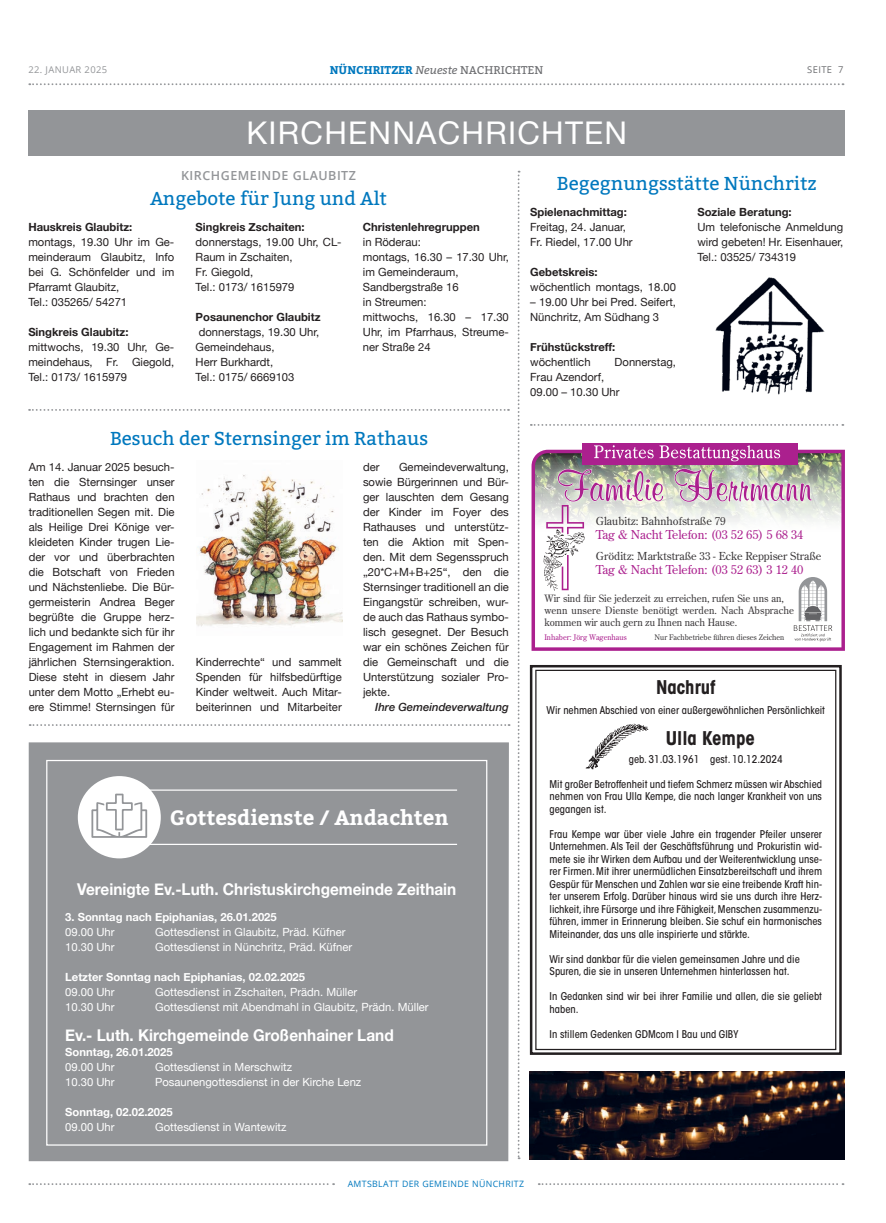
<style>
.page{position:relative;width:886px;height:1223px;background:#fff}
.page>*{position:absolute;margin:0;border:0;box-sizing:border-box;transform-origin:0 0}
.t1{font:31.25px "Helvetica Neue";letter-spacing:.04em;color:#fff}
.t2{font:700 20.62px "Bitter";color:#fff}
.t3{font:18.75px "Bitter";color:#0078be}
.t4{font:700 condensed 18.75px "ITC Avant Garde Std";color:#231f20}
.t5{font:700 16.25px "Helvetica Neue";color:#fff;scale:.94 1}
.t6{font:600 12.5px "Open Sans";letter-spacing:.04em;color:#939598}
.t7{font:12.25px "Century Old Style Std";color:#ab208e}
.t8{font:11.25px/15px "Helvetica Neue";color:#231f20}
.t9{font:11.25px "Helvetica Neue";color:#fff}
.t10{font:700 11.25px "Helvetica Neue";color:#231f20}
.t11{font:700 11.25px "Helvetica Neue";color:#fff}
.t12{font:700 11.25px "Bitter";color:#0078be}
.t13{font:italic 500 11.25px "Helvetica Neue";color:#231f20}
.t14{font:11px "Century Old Style Std";color:#3b383a}
.t15{font:500 condensed 10.62px/12.5px "ITC Avant Garde Std";color:#231f20;text-align:justify}
.t16{font:10.12px/11.8px "Century Old Style Std";color:#3b383a}
.t17{font:9.38px "Open Sans";letter-spacing:.04em;color:#939598}
.t18{font:9.38px "Open Sans";letter-spacing:.04em;color:#6c6d70}
.t19{font:8.75px "Open Sans";letter-spacing:.04em;color:#0078be}
.t20{font:7.62px "Century Old Style Std";color:#3b383a}
.t21{font:7.62px "Century Old Style Std";color:#ab208e}
.s1{font-weight:400;font-style:italic;color:#6c6d70}
.s2{font-weight:400;color:#6c6d70}
</style>
<div class="page">
<svg style="left:29px;top:83px;width:814px;height:2px"></svg>
<svg style="left:29px;top:1183px;width:305px;height:2px"></svg>
<svg style="left:539px;top:1183px;width:304px;height:2px"></svg>
<svg style="left:531px;top:424px;width:312px;height:2px"></svg>
<svg style="left:29px;top:409px;width:480px;height:2px"></svg>
<svg style="left:30px;top:724px;width:479px;height:2px"></svg>
<svg style="left:518px;top:171px;width:2px;height:988px"></svg>
<div style="left:29px;top:742px;width:480px;height:419px;background:#939598"></div>
<div style="left:46px;top:760px;width:441px;height:385px;background:#939598;border:1px solid #fff"></div>
<hr style="left:103px;top:843px;width:354px;height:2px;background:#fff">
<hr style="left:103px;top:789px;width:354px;height:1px;background:#fff">
<div style="left:78px;top:776px;width:83px;height:82px;background:#fff;border-radius:50%"></div>
<svg style="left:91px;top:793px;width:56px;height:44px"></svg>
<svg style="left:531px;top:450px;width:314px;height:201px"></svg>
<div style="left:582px;top:443px;width:215px;height:21px;background:#ab208e"></div>
<svg style="left:594px;top:445px;width:186px;height:16px"></svg>
<svg style="left:543px;top:469px;width:120px;height:122px"></svg>
<div style="left:28px;top:110px;width:816px;height:45px;background:#939598"></div>
<img style="left:715px;top:277px;width:110px;height:118px">
<div style="left:530px;top:665px;width:312px;height:389px;border:2px solid #231f20"></div>
<div style="left:535px;top:669px;width:301px;height:381px;border:1px solid #231f20"></div>
<img style="left:585px;top:724px;width:63px;height:46px">
<img style="left:530px;top:1071px;width:315px;height:88px">
<img style="left:196px;top:475px;width:146px;height:152px">
<p class="t17" style="left:28px;top:63px;width:80px">22. JANUAR 2025</p>
<p class="t12" style="left:330px;top:62px;width:215px">NÜNCHRITZER <span class="s1">Neueste</span> <span class="s2">NACHRICHTEN</span></p>
<p class="t18" style="left:807px;top:63px;width:38px">SEITE 7</p>
<h1 class="t1" style="left:247px;top:111px;width:382px">KIRCHENNACHRICHTEN</h1>
<p class="t6" style="left:181px;top:167px;width:176px">KIRCHGEMEINDE GLAUBITZ</p>
<h3 class="t3" style="left:150px;top:185px;width:238px">Angebote für Jung und Alt</h3>
<h3 class="t3" style="left:557px;top:170px;width:261px">Begegnungsstätte Nünchritz</h3>
<p class="t10" style="left:697px;top:203px;width:96px">Soziale Beratung:</p>
<p class="t8" style="left:697px;top:220px;width:147px;text-align:justify">Um telefonische Anmeldung wird gebeten! Hr. Eisenhauer, Tel.: 03525/ 734319</p>
<p class="t10" style="left:530px;top:203px;width:98px">Spielenachmittag:</p>
<p class="t8" style="left:530px;top:220px;width:104px">Freitag, 24. Januar,<br>Fr. Riedel, 17.00 Uhr</p>
<p class="t10" style="left:530px;top:263px;width:69px">Gebetskreis:</p>
<p class="t8" style="left:530px;top:280px;width:147px">wöchentlich montags, 18.00</p>
<p class="t8" style="left:530px;top:295px;width:147px">– 19.00 Uhr bei Pred. Seifert,<br>Nünchritz, Am Südhang 3</p>
<p class="t10" style="left:530px;top:338px;width:87px">Frühstückstreff:</p>
<p class="t8" style="left:530px;top:355px;width:62px">wöchentlich</p>
<p class="t8" style="left:615px;top:355px;width:63px">Donnerstag,</p>
<p class="t8" style="left:530px;top:370px;width:91px">Frau Azendorf,<br>09.00 – 10.30 Uhr</p>
<p class="t10" style="left:363px;top:218px;width:118px">Christenlehregruppen</p>
<p class="t8" style="left:363px;top:235px;width:147px">in Röderau:<br>montags, 16.30 – 17.30 Uhr, im Gemeinderaum,<br>Sandbergstraße 16<br>in Streumen:<br>mittwochs, 16.30 – 17.30<br>Uhr, im Pfarrhaus, Streume&shy;ner Straße 24</p>
<p class="t10" style="left:196px;top:218px;width:110px">Singkreis Zschaiten:</p>
<p class="t8" style="left:196px;top:235px;width:147px">donnerstags, 19.00 Uhr, CL-<br>Raum in Zschaiten,<br>Fr. Giegold,<br>Tel.: 0173/ 1615979</p>
<p class="t10" style="left:196px;top:308px;width:126px">Posaunenchor Glaubitz</p>
<p class="t8" style="left:196px;top:325px;width:125px">donnerstags, 19.30 Uhr,<br>Gemeindehaus,<br>Herr Burkhardt,<br>Tel.: 0175/ 6669103</p>
<p class="t10" style="left:28px;top:218px;width:105px">Hauskreis Glaubitz:</p>
<p class="t8" style="left:28px;top:235px;width:148px">montags, 19.30 Uhr im Ge&shy;meinderaum Glaubitz, Info bei G. Schönfelder und im<br>Pfarramt Glaubitz,<br>Tel.: 035265/ 54271</p>
<p class="t10" style="left:28px;top:323px;width:102px">Singkreis Glaubitz:</p>
<p class="t8" style="left:28px;top:340px;width:147px;text-align:justify">mittwochs, 19.30 Uhr, Ge&shy;meindehaus, Fr. Giegold, Tel.: 0173/ 1615979</p>
<h3 class="t3" style="left:110px;top:425px;width:320px">Besuch der Sternsinger im Rathaus</h3>
<p class="t8" style="left:29px;top:460px;width:147px;text-align:justify">Am 14. Januar 2025 besuch&shy;ten die Sternsinger unser Rathaus und brachten den traditionellen Segen mit. Die als Heilige Drei Könige ver&shy;kleideten Kinder trugen Lie&shy;der vor und überbrachten die Botschaft von Frieden und Nächstenliebe. Die Bür&shy;germeisterin Andrea Beger begrüßte die Gruppe herz&shy;lich und bedankte sich für ihr Engagement im Rahmen der jährlichen Sternsingeraktion.<br>Diese steht in diesem Jahr unter dem Motto „Erhebt eu&shy;ere Stimme! Sternsingen für</p>
<p class="t8" style="left:363px;top:460px;width:147px;text-align:justify;text-indent:36px">Gemeindeverwaltung, sowie Bürgerinnen und Bür&shy;ger lauschten dem Gesang der Kinder im Foyer des Rathauses und unterstütz&shy;ten die Aktion mit Spen&shy;den. Mit dem Segensspruch „20*C+M+B+25“, den die Sternsinger traditionell an die Eingangstür schreiben, wur&shy;de auch das Rathaus symbo&shy;lisch gesegnet. Der Besuch war ein schönes Zeichen für die Gemeinschaft und die Unterstützung sozialer Pro&shy;jekte.</p>
<p class="t13" style="left:375px;top:697px;width:135px">Ihre Gemeindeverwaltung</p>
<p class="t8" style="left:363px;top:460px;width:18px">der</p>
<p class="t8" style="left:196px;top:655px;width:147px;text-align:justify">Kinderrechte“ und sammelt Spenden für hilfsbedürftige Kinder weltweit. Auch Mitar&shy;beiterinnen und Mitarbeiter</p>
<h2 class="t2" style="left:170px;top:801px;width:280px">Gottesdienste / Andachten</h2>
<h3 class="t5" style="left:77px;top:876px;width:405px">Vereinigte Ev.-Luth. Christuskirchgemeinde Zeithain</h3>
<p class="t11" style="left:65px;top:908px;width:213px">3. Sonntag nach Epiphanias, 26.01.2025</p>
<p class="t9" style="left:65px;top:924px;width:51px">09.00 Uhr</p>
<p class="t9" style="left:155px;top:924px;width:192px">Gottesdienst in Glaubitz, Präd. Küfner</p>
<p class="t9" style="left:65px;top:939px;width:51px">10.30 Uhr</p>
<p class="t9" style="left:155px;top:939px;width:198px">Gottesdienst in Nünchritz, Präd. Küfner</p>
<p class="t11" style="left:65px;top:968px;width:241px">Letzter Sonntag nach Epiphanias, 02.02.2025</p>
<p class="t9" style="left:65px;top:984px;width:51px">09.00 Uhr</p>
<p class="t9" style="left:155px;top:984px;width:203px">Gottesdienst in Zschaiten, Prädn. Müller</p>
<p class="t9" style="left:65px;top:999px;width:51px">10.30 Uhr</p>
<p class="t9" style="left:155px;top:999px;width:275px">Gottesdienst mit Abendmahl in Glaubitz, Prädn. Müller</p>
<h3 class="t5" style="left:65px;top:1022px;width:351px">Ev.- Luth. Kirchgemeinde Großenhainer Land</h3>
<p class="t11" style="left:65px;top:1043px;width:109px">Sonntag, 26.01.2025</p>
<p class="t9" style="left:65px;top:1059px;width:51px">09.00 Uhr</p>
<p class="t9" style="left:155px;top:1059px;width:138px">Gottesdienst in Merschwitz</p>
<p class="t9" style="left:65px;top:1074px;width:51px">10.30 Uhr</p>
<p class="t9" style="left:155px;top:1074px;width:208px">Posaunengottesdienst in der Kirche Lenz</p>
<p class="t11" style="left:65px;top:1103px;width:109px">Sonntag, 02.02.2025</p>
<p class="t9" style="left:65px;top:1119px;width:51px">09.00 Uhr</p>
<p class="t9" style="left:155px;top:1119px;width:133px">Gottesdienst in Wantewitz</p>
<p class="t19" style="left:348px;top:1177px;width:178px">AMTSBLATT DER GEMEINDE NÜNCHRITZ</p>
<p class="t14" style="left:596px;top:514px;width:131px">Glaubitz: Bahnhofstraße 79</p>
<p class="t14" style="left:596px;top:549px;width:227px">Gröditz: Marktstraße 33 - Ecke Reppiser Straße</p>
<p class="t16" style="left:544px;top:592px;width:251px">Wir sind für Sie jederzeit zu erreichen, rufen Sie uns an, wenn unsere Dienste benötigt werden. Nach Absprache kommen wir auch gern zu Ihnen nach Hause.</p>
<p class="t21" style="left:544px;top:632px;width:84px">Inhaber: Jörg Wagenhaus</p>
<p class="t20" style="left:654px;top:632px;width:131px">Nur Fachbetriebe führen dieses Zeichen</p>
<p class="t7" style="left:596px;top:527px;width:209px">Tag &amp; Nacht Telefon: (03 52 65) 5 68 34</p>
<p class="t7" style="left:596px;top:562px;width:209px">Tag &amp; Nacht Telefon: (03 52 63) 3 12 40</p>
<h3 class="t4" style="left:656px;top:675px;width:61px">Nachruf</h3>
<p class="t15" style="left:546px;top:703px;width:280px">Wir nehmen Abschied von einer außergewöhnlichen Persönlichkeit</p>
<h3 class="t4" style="left:666px;top:725px;width:91px">Ulla Kempe</h3>
<p class="t15" style="left:629px;top:752px;width:156px">geb. 31.03.1961 gest. 10.12.2024</p>
<p class="t15" style="left:549px;top:777px;width:274px">Mit großer Betroffenheit und tiefem Schmerz müssen wir Abschied nehmen von Frau Ulla Kempe, die nach langer Krankheit von uns gegangen ist.</p>
<p class="t15" style="left:549px;top:827px;width:274px">Frau Kempe war über viele Jahre ein tragender Pfeiler unserer Unternehmen. Als Teil der Geschäftsführung und Prokuristin wid&shy;mete sie ihr Wirken dem Aufbau und der Weiterentwicklung unse&shy;rer Firmen. Mit ihrer unermüdlichen Einsatzbereitschaft und ihrem Gespür für Menschen und Zahlen war sie eine treibende Kraft hin&shy;ter unserem Erfolg. Darüber hinaus wird sie uns durch ihre Herz&shy;lichkeit, ihre Fürsorge und ihre Fähigkeit, Menschen zusammenzu&shy;führen, immer in Erinnerung bleiben. Sie schuf ein harmonisches Miteinander, das uns alle inspirierte und stärkte.</p>
<p class="t15" style="left:549px;top:952px;width:252px">Wir sind dankbar für die vielen gemeinsamen Jahre und die<br>Spuren, die sie in unseren Unternehmen hinterlassen hat.</p>
<p class="t15" style="left:549px;top:989px;width:274px">In Gedanken sind wir bei ihrer Familie und allen, die sie geliebt haben.</p>
<p class="t15" style="left:549px;top:1027px;width:190px">In stillem Gedenken GDMcom I Bau und GIBY</p>
</div>
